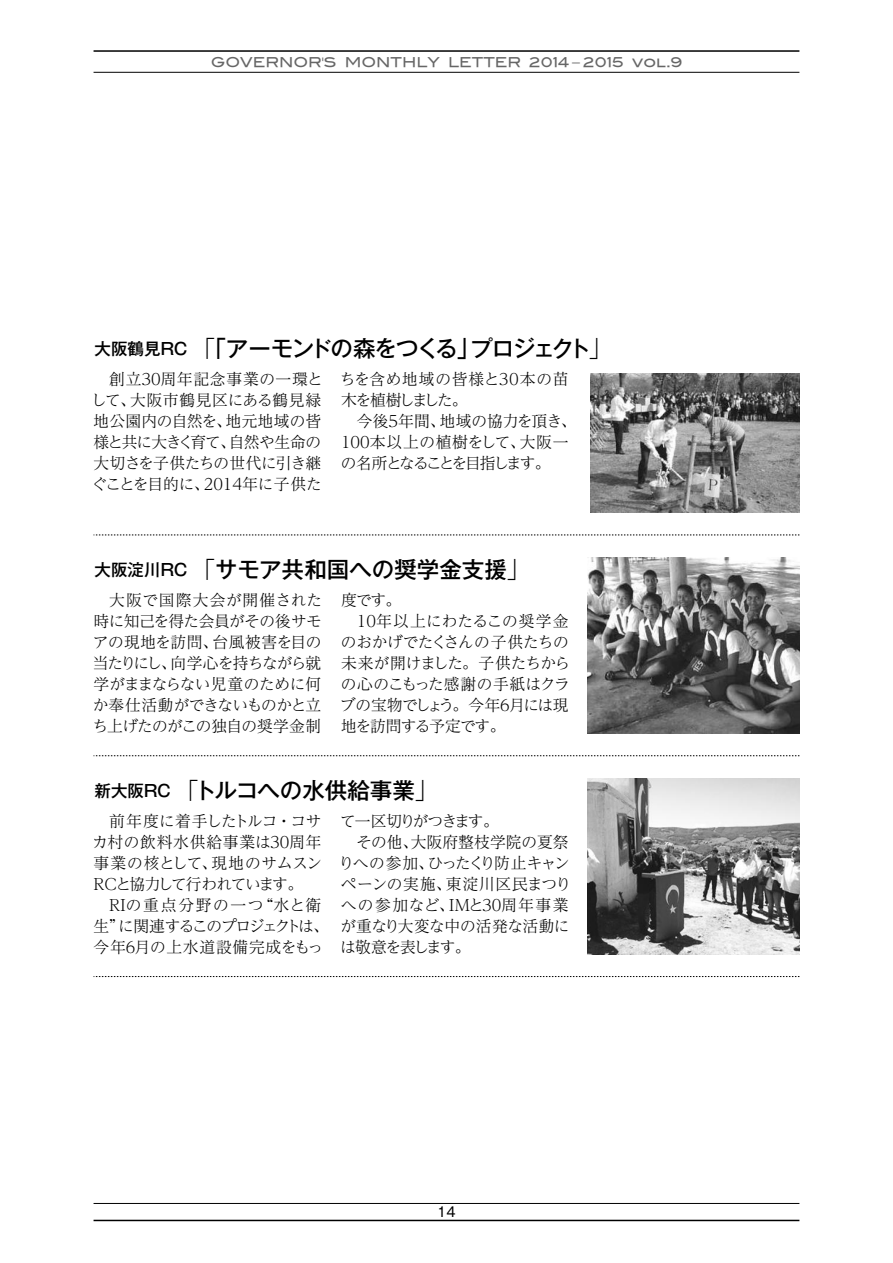
<style>
.page{position:relative;width:893px;height:1263px;background:#fff}
.page>*{position:absolute;margin:0;border:0;box-sizing:border-box;transform-origin:0 0}
.t1{font:500 22.5px "Gothic MB101 Pr 6 N";letter-spacing:-.005em;color:#000}
.t2{font:500 22.5px "Gothic MB101 Pr 6 N";letter-spacing:-.06em;color:#000}
.t3{font:300 15.75px/21px "Reim Pro";letter-spacing:-.03em;color:#000}
.t4{font:300 15.75px/21px "Reim Pro";letter-spacing:-.01em;color:#000}
.t5{font:13.5px "Blair Md ITCTT Medium";color:#666}
.t6{font:13.5px "Gothic MB101 Pr 6 N";color:#000}
.s1{font-size:16.5px}
.s2{font-weight:300}
</style>
<div class="page">
<hr style="left:94px;top:72px;width:705px;height:1px;background:#000">
<hr style="left:94px;top:50px;width:705px;height:2px;background:#000">
<hr style="left:94px;top:1203px;width:705px;height:1px;background:#000">
<hr style="left:94px;top:1220px;width:705px;height:1px;background:#000">
<svg style="left:94px;top:535px;width:705px;height:1px"></svg>
<svg style="left:94px;top:755px;width:705px;height:1px"></svg>
<img style="left:587px;top:557px;width:212px;height:176px">
<svg style="left:94px;top:976px;width:705px;height:1px"></svg>
<img style="left:587px;top:778px;width:212px;height:176px">
<img style="left:590px;top:373px;width:209px;height:139px">
<p class="t5" style="left:211px;top:51px;width:474px">GOVERNOR'S MONTHLY LETTER 2014−2015 vol.9</p>
<h1 class="t2" style="left:95px;top:330px;width:518px"><span class="s1">大阪鶴見ＲＣ　</span><span class="s2">「</span>「アーモンドの森をつくる」プロジェクト<span class="s2">」</span></h1>
<p class="t3" style="left:340px;top:368px;width:238px">ちを含め地域の皆様と３０本の苗木を植樹しました。<br>　今後5年間、地域の協力を頂き、<br>100本以上の植樹をして、大阪一の名所となることを目指します。</p>
<p class="t3" style="left:91px;top:368px;width:233px;text-align:justify">　創立30周年記念事業の一環として、大阪市鶴見区にある鶴見緑地公園内の自然を、地元地域の皆様と共に大きく育て、自然や生命の大切さを子供たちの世代に引き継ぐことを目的に、2014年に子供た</p>
<h1 class="t1" style="left:95px;top:551px;width:436px"><span class="s1">大阪淀川ＲＣ　</span><span class="s2">「</span>サモア共和国への奨学金支援<span class="s2">」</span></h1>
<p class="t3" style="left:340px;top:589px;width:232px">度です。<br>　10年以上にわたるこの奨学金のおかげでたくさんの子供たちの未来が開けました。子供たちからの心のこもった感謝の手紙はクラブの宝物でしょう。今年6月には現地を訪問する予定です。</p>
<p class="t3" style="left:92px;top:589px;width:231px;text-align:justify">　大阪で国際大会が開催された時に知己を得た会員がその後サモアの現地を訪問、台風被害を目の当たりにし、向学心を持ちながら就学がままならない児童のために何か奉仕活動ができないものかと立ち上げたのがこの独自の奨学金制</p>
<h1 class="t1" style="left:95px;top:771px;width:344px"><span class="s1">新大阪ＲＣ　</span><span class="s2">「</span>トルコへの水供給事業<span class="s2">」</span></h1>
<p class="t4" style="left:339px;top:810px;width:234px">て一区切りがつきます。<br>　その他、大阪府整枝学院の夏祭りへの参加、ひったくり防止キャンペーンの実施、東淀川区民まつりへの参加など、IMと30周年事業が重なり大変な中の活発な活動には敬意を表します。</p>
<p class="t4" style="left:92px;top:810px;width:238px">　前年度に着手したトルコ・コサカ村の飲料水供給事業は30周年事業の核として、現地のサムスン<br>RCと協力して行われています。　RIの重点分野の一つ“水と衛生”に関連するこのプロジェクトは、今年6月の上水道設備完成をもっ</p>
<p class="t6" style="left:437px;top:1201px;width:20px">14</p>
</div>
